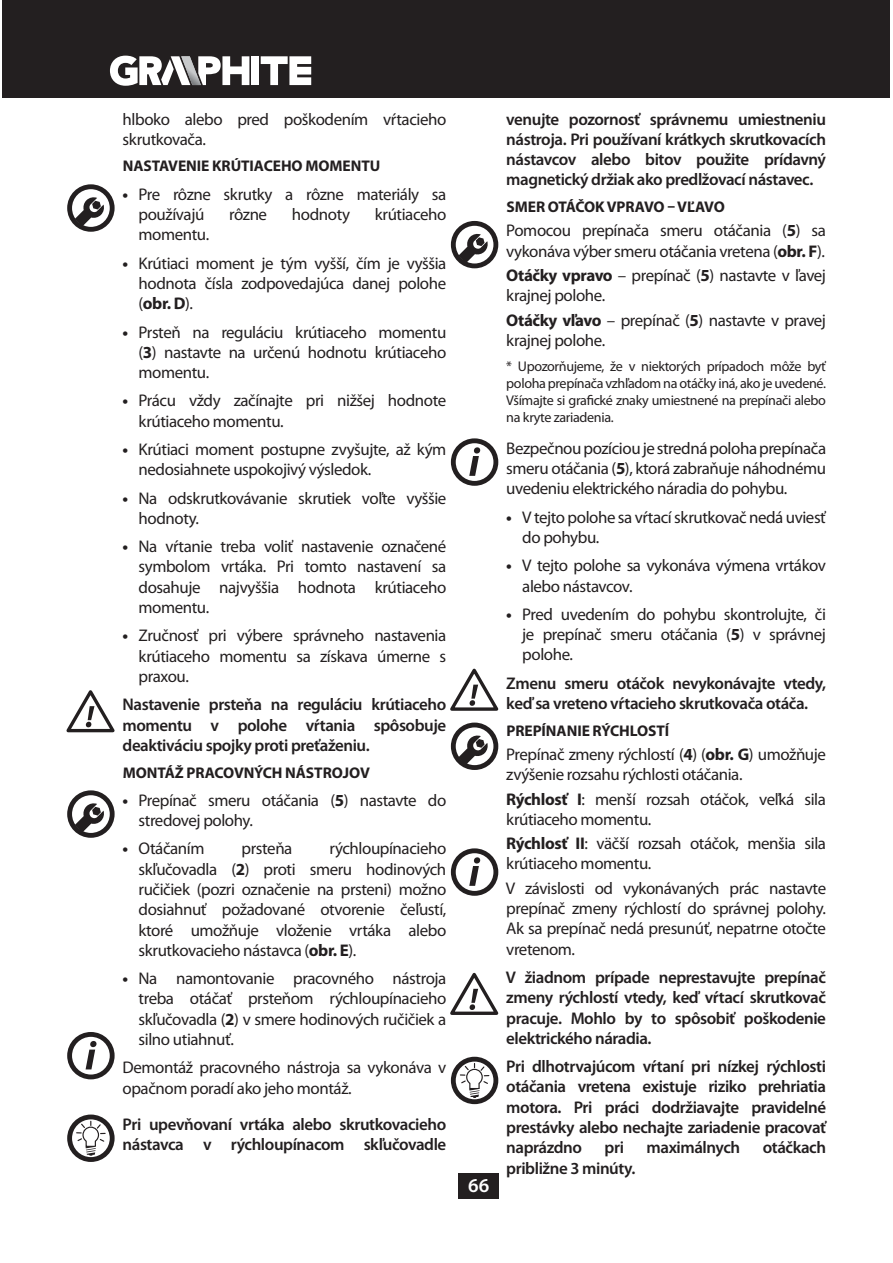
<style>
.page{position:relative;width:893px;height:1263px;background:#fff}
.page>*{position:absolute;margin:0;border:0;box-sizing:border-box;transform-origin:0 0}
.t1{font:600 19.8px "Myriad Pro";color:#fff}
.t2{font:16.95px/20.2px "Myriad Pro";letter-spacing:-.025em;color:#231f20}
.t3{font:600 16.95px/20.2px "Myriad Pro";letter-spacing:-.025em;color:#231f20;text-align:justify}
.t4{font:700 15.45px "Myriad Pro";letter-spacing:-.005em;color:#231f20}
.t5{font:14.1px/17px "Myriad Pro";letter-spacing:-.025em;color:#231f20;text-align:justify}
.s1{font-weight:700}
</style>
<div class="page">
<div style="left:459px;top:1173px;width:40px;height:26px;background:#231f20"></div>
<div style="left:3px;top:0;width:887px;height:98px;background:#231f20"></div>
<svg style="left:110px;top:55px;width:202px;height:31px"></svg>
<div style="left:67px;top:184px;width:48px;height:48px;border:5px solid #231f20;border-radius:50%"></div>
<svg style="left:75px;top:197px;width:30px;height:30px"></svg>
<svg style="left:66px;top:690px;width:49px;height:42px"></svg>
<div style="left:67px;top:790px;width:48px;height:48px;border:5px solid #231f20;border-radius:50%"></div>
<svg style="left:75px;top:803px;width:30px;height:30px"></svg>
<svg style="left:86px;top:1041px;width:10px;height:28px"></svg>
<div style="left:67px;top:1032px;width:48px;height:47px;border:5px solid #231f20;border-radius:50%"></div>
<div style="left:67px;top:1115px;width:48px;height:47px;border:5px solid #231f20;border-radius:50%"></div>
<svg style="left:75px;top:1120px;width:31px;height:36px"></svg>
<div style="left:451px;top:221px;width:47px;height:47px;border:5px solid #231f20;border-radius:50%"></div>
<svg style="left:458px;top:233px;width:30px;height:30px"></svg>
<svg style="left:469px;top:447px;width:11px;height:29px"></svg>
<div style="left:451px;top:438px;width:47px;height:48px;border:5px solid #231f20;border-radius:50%"></div>
<svg style="left:450px;top:669px;width:48px;height:42px"></svg>
<div style="left:451px;top:723px;width:47px;height:47px;border:5px solid #231f20;border-radius:50%"></div>
<svg style="left:458px;top:735px;width:30px;height:30px"></svg>
<svg style="left:469px;top:857px;width:11px;height:29px"></svg>
<div style="left:451px;top:848px;width:47px;height:48px;border:5px solid #231f20;border-radius:50%"></div>
<svg style="left:450px;top:973px;width:48px;height:42px"></svg>
<div style="left:451px;top:1057px;width:47px;height:47px;border:5px solid #231f20;border-radius:50%"></div>
<svg style="left:459px;top:1062px;width:31px;height:36px"></svg>
<p class="t2" style="left:123px;top:110px;width:325px">hlboko alebo pred poškodením vŕtacieho skrutkovača.</p>
<p class="t4" style="left:123px;top:160px;width:259px">NASTAVENIE KRÚTIACEHO MOMENTU</p>
<p class="t2" style="left:139px;top:185px;width:309px;text-indent:-16px"><span class="s1">•</span> Pre rôzne skrutky a rôzne materiály sa používajú</p>
<p class="t2" style="left:229px;top:205px;width:39px">rôzne</p>
<p class="t2" style="left:292px;top:205px;width:60px">hodnoty</p>
<p class="t2" style="left:375px;top:205px;width:73px">krútiaceho</p>
<p class="t2" style="left:139px;top:226px;width:72px">momentu.</p>
<p class="t2" style="left:139px;top:254px;width:309px;text-align:justify;text-indent:-16px"><span class="s1">•</span> Krútiaci moment je tým vyšší, čím je vyššia hodnota čísla zodpovedajúca danej polohe (<span class="s1">obr. D</span>).</p>
<p class="t2" style="left:139px;top:323px;width:309px;text-align:justify;text-indent:-16px"><span class="s1">•</span> Prsteň na reguláciu krútiaceho momentu (<span class="s1">3</span>) nastavte na určenú hodnotu krútiaceho momentu.</p>
<p class="t2" style="left:139px;top:392px;width:309px;text-indent:-16px"><span class="s1">•</span> Prácu vždy začínajte pri nižšej hodnote krútiaceho momentu.</p>
<p class="t2" style="left:139px;top:440px;width:309px;text-indent:-16px"><span class="s1">•</span> Krútiaci moment postupne zvyšujte, až kým nedosiahnete uspokojivý výsledok.</p>
<p class="t2" style="left:139px;top:489px;width:309px;text-indent:-16px"><span class="s1">•</span> Na odskrutkovávanie skrutiek voľte vyššie hodnoty.</p>
<p class="t2" style="left:139px;top:537px;width:309px;text-align:justify;text-indent:-16px"><span class="s1">•</span> Na vŕtanie treba voliť nastavenie označené symbolom vrtáka. Pri tomto nastavení sa dosahuje najvyššia hodnota krútiaceho momentu.</p>
<p class="t2" style="left:139px;top:627px;width:309px;text-align:justify;text-indent:-16px"><span class="s1">•</span> Zručnosť pri výbere správneho nastavenia krútiaceho momentu sa získava úmerne s praxou.</p>
<p class="t3" style="left:123px;top:696px;width:325px">Nastavenie prsteňa na reguláciu krútiaceho momentu v polohe vŕtania spôsobuje deaktiváciu spojky proti preťaženiu.</p>
<p class="t4" style="left:123px;top:766px;width:249px">MONTÁŽ PRACOVNÝCH NÁSTROJOV</p>
<p class="t2" style="left:139px;top:791px;width:309px;text-indent:-16px"><span class="s1">•</span> Prepínač smeru otáčania (<span class="s1">5</span>) nastavte do stredovej polohy.</p>
<p class="t2" style="left:123px;top:840px;width:83px"><span class="s1">•</span> Otáčaním</p>
<p class="t2" style="left:242px;top:840px;width:52px">prsteňa</p>
<p class="t2" style="left:139px;top:840px;width:309px;text-align:justify;text-indent:191px">rýchloupínacieho skľučovadla (<span class="s1">2</span>) proti smeru hodinových ručičiek (pozri označenie na prsteni) možno dosiahnuť požadované otvorenie čeľustí, ktoré umožňuje vloženie vrtáka alebo skrutkovacieho nástavca (<span class="s1">obr. E</span>).</p>
<p class="t2" style="left:139px;top:969px;width:309px;text-align:justify;text-indent:-16px"><span class="s1">•</span> Na namontovanie pracovného nástroja treba otáčať prsteňom rýchloupínacieho skľučovadla (<span class="s1">2</span>) v smere hodinových ručičiek a silno utiahnuť.</p>
<p class="t2" style="left:123px;top:1059px;width:325px">Demontáž pracovného nástroja sa vykonáva v opačnom poradí ako jeho montáž.</p>
<p class="t3" style="left:123px;top:1115px;width:325px">Pri upevňovaní vrtáka alebo skrutkovacieho nástavca v rýchloupínacom skľučovadle</p>
<p class="t1" style="left:468px;top:1177px;width:23px">66</p>
<p class="t3" style="left:506px;top:110px;width:321px">venujte pozornosť správnemu umiestneniu nástroja. Pri používaní krátkych skrutkovacích nástavcov alebo bitov použite prídavný magnetický držiak ako predlžovací nástavec.</p>
<p class="t4" style="left:506px;top:201px;width:220px">SMER OTÁČOK VPRAVO – VĽAVO</p>
<p class="t2" style="left:506px;top:222px;width:321px">Pomocou prepínača smeru otáčania (<span class="s1">5</span>) sa vykonáva výber smeru otáčania vretena (<span class="s1">obr. F</span>).</p>
<p class="t2" style="left:506px;top:266px;width:321px"><span class="s1">Otáčky vpravo</span> – prepínač (<span class="s1">5</span>) nastavte v ľavej krajnej polohe.</p>
<p class="t2" style="left:506px;top:311px;width:321px"><span class="s1">Otáčky vľavo</span> – prepínač (<span class="s1">5</span>) nastavte v pravej krajnej polohe.</p>
<p class="t5" style="left:506px;top:358px;width:321px">* Upozorňujeme, že v niektorých prípadoch môže byť poloha prepínača vzhľadom na otáčky iná, ako je uvedené.<br>Všímajte si grafické znaky umiestnené na prepínači alebo na kryte zariadenia.</p>
<p class="t2" style="left:506px;top:439px;width:321px;text-align:justify">Bezpečnou pozíciou je stredná poloha prepínača smeru otáčania (<span class="s1">5</span>), ktorá zabraňuje náhodnému uvedeniu elektrického náradia do pohybu.</p>
<p class="t2" style="left:522px;top:508px;width:305px;text-indent:-16px"><span class="s1">•</span> V tejto polohe sa vŕtací skrutkovač nedá uviesť do pohybu.</p>
<p class="t2" style="left:522px;top:557px;width:305px;text-indent:-16px"><span class="s1">•</span> V tejto polohe sa vykonáva výmena vrtákov alebo nástavcov.</p>
<p class="t2" style="left:522px;top:605px;width:305px;text-align:justify;text-indent:-16px"><span class="s1">•</span> Pred uvedením do pohybu skontrolujte, či je prepínač smeru otáčania (<span class="s1">5</span>) v správnej polohe.</p>
<p class="t3" style="left:506px;top:674px;width:321px">Zmenu smeru otáčok nevykonávajte vtedy, keď sa vreteno vŕtacieho skrutkovača otáča.</p>
<p class="t4" style="left:506px;top:725px;width:164px">PREPÍNANIE RÝCHLOSTÍ</p>
<p class="t2" style="left:506px;top:745px;width:321px">Prepínač zmeny rýchlostí (<span class="s1">4</span>) (<span class="s1">obr. G</span>) umožňuje zvýšenie rozsahu rýchlosti otáčania.</p>
<p class="t2" style="left:506px;top:790px;width:321px"><span class="s1">Rýchlosť I</span>: menší rozsah otáčok, veľká sila krútiaceho momentu.</p>
<p class="t2" style="left:506px;top:834px;width:321px"><span class="s1">Rýchlosť II</span>: väčší rozsah otáčok, menšia sila krútiaceho momentu.</p>
<p class="t2" style="left:506px;top:879px;width:322px;text-align:justify">V závislosti od vykonávaných prác nastavte prepínač zmeny rýchlostí do správnej polohy.<br>Ak sa prepínač nedá presunúť, nepatrne otočte vretenom.</p>
<p class="t3" style="left:506px;top:968px;width:322px">V žiadnom prípade neprestavujte prepínač zmeny rýchlostí vtedy, keď vŕtací skrutkovač pracuje. Mohlo by to spôsobiť poškodenie elektrického náradia.</p>
<p class="t3" style="left:506px;top:1058px;width:321px">Pri dlhotrvajúcom vŕtaní pri nízkej rýchlosti otáčania vretena existuje riziko prehriatia motora. Pri práci dodržiavajte pravidelné prestávky alebo nechajte zariadenie pracovať naprázdno</p>
<p class="t3" style="left:605px;top:1139px;width:21px">pri</p>
<p class="t3" style="left:646px;top:1139px;width:95px">maximálnych</p>
<p class="t3" style="left:763px;top:1139px;width:65px">otáčkach</p>
<p class="t3" style="left:506px;top:1159px;width:131px">približne 3 minúty.</p>
</div>
